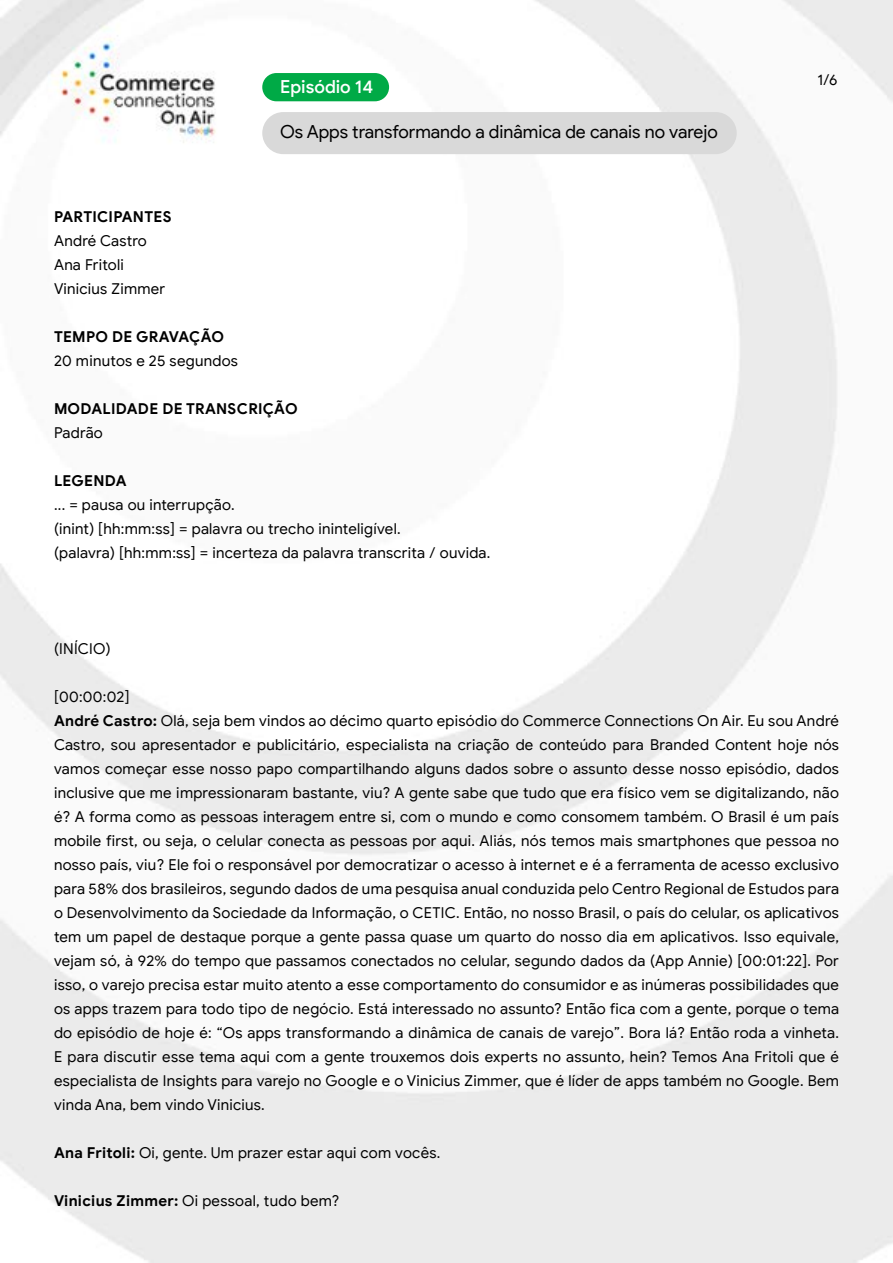
<style>
.page{position:relative;width:893px;height:1263px;background:#fff}
.page>*{position:absolute;margin:0;border:0;box-sizing:border-box;transform-origin:0 0}
.t1{font:18px "Google Sans Display";color:#000}
.t2{font:500 18px "Google Sans Display";color:#fff}
.t3{font:15px/24px "Google Sans";letter-spacing:.02em;color:#000}
.t4{font:700 15px "Google Sans";letter-spacing:.02em;color:#000}
.t5{font:15px "Google Sans Display";color:#000}
.s1{font-weight:700}
</style>
<div class="page">
<img style="left:0;top:0;width:893px;height:1263px">
<div style="left:262px;top:73px;width:127px;height:28px;background:#00aa46;border-radius:14px"></div>
<div style="left:262px;top:112px;width:475px;height:42px;background:#d9d9d9;border-radius:21px"></div>
<p class="t2" style="left:280px;top:76px;width:95px">Episódio 14</p>
<p class="t1" style="left:280px;top:121px;width:439px">Os Apps transformando a dinâmica de canais no varejo</p>
<p class="t4" style="left:54px;top:207px;width:119px">PARTICIPANTES</p>
<p class="t3" style="left:54px;top:228px;width:113px">André Castro<br>Ana Fritoli<br>Vinicius Zimmer</p>
<p class="t4" style="left:54px;top:327px;width:172px">TEMPO DE GRAVAÇÃO</p>
<p class="t3" style="left:54px;top:348px;width:185px">20 minutos e 25 segundos</p>
<p class="t4" style="left:54px;top:399px;width:245px">MODALIDADE DE TRANSCRIÇÃO</p>
<p class="t3" style="left:54px;top:420px;width:50px">Padrão</p>
<p class="t4" style="left:54px;top:471px;width:74px">LEGENDA</p>
<p class="t3" style="left:54px;top:492px;width:438px">... = pausa ou interrupção.<br>(inint) [hh:mm:ss] = palavra ou trecho ininteligível.<br>(palavra) [hh:mm:ss] = incerteza da palavra transcrita / ouvida.</p>
<p class="t5" style="left:817px;top:70px;width:22px">1/6</p>
<p class="t3" style="left:54px;top:636px;width:58px">(INÍCIO)</p>
<p class="t3" style="left:54px;top:684px;width:787px">[00:00:02]<br><span class="s1">André Castro:</span> Olá, seja bem vindos ao décimo quarto episódio do Commerce Connections On Air. Eu sou André Castro, sou apresentador e publicitário, especialista na criação de conteúdo para Branded Content hoje nós vamos começar esse nosso papo compartilhando alguns dados sobre o assunto desse nosso episódio, dados inclusive que me impressionaram bastante, viu? A gente sabe que tudo que era físico vem se digitalizando, não é? A forma como as pessoas interagem entre si, com o mundo e como consomem também. O Brasil é um país mobile first, ou seja, o celular conecta as pessoas por aqui. Aliás, nós temos mais smartphones que pessoa no nosso país, viu? Ele foi o responsável por democratizar o acesso à internet e é a ferramenta de acesso exclusivo para 58% dos brasileiros, segundo dados de uma pesquisa anual conduzida pelo Centro Regional de Estudos para o Desenvolvimento da Sociedade da Informação, o CETIC. Então, no nosso Brasil, o país do celular, os aplicativos tem um papel de destaque porque a gente passa quase um quarto do nosso dia em aplicativos. Isso equivale, vejam só, à 92% do tempo que passamos conectados no celular, segundo dados da (App Annie) [00:01:22]. Por isso, o varejo precisa estar muito atento a esse comportamento do consumidor e as inúmeras possibilidades que os apps trazem para todo tipo de negócio. Está interessado no assunto? Então fica com a gente, porque o tema do episódio de hoje é: “Os apps transformando a dinâmica de canais de varejo”. Bora lá? Então roda a vinheta.<br>E para discutir esse tema aqui com a gente trouxemos dois experts no assunto, hein? Temos Ana Fritoli que é especialista de Insights para varejo no Google e o Vinicius Zimmer, que é líder de apps também no Google. Bem vinda Ana, bem vindo Vinicius.</p>
<p class="t3" style="left:54px;top:1140px;width:388px"><span class="s1">Ana Fritoli:</span> Oi, gente. Um prazer estar aqui com vocês.</p>
<p class="t3" style="left:54px;top:1188px;width:287px"><span class="s1">Vinicius Zimmer:</span> Oi pessoal, tudo bem?</p>
</div>
